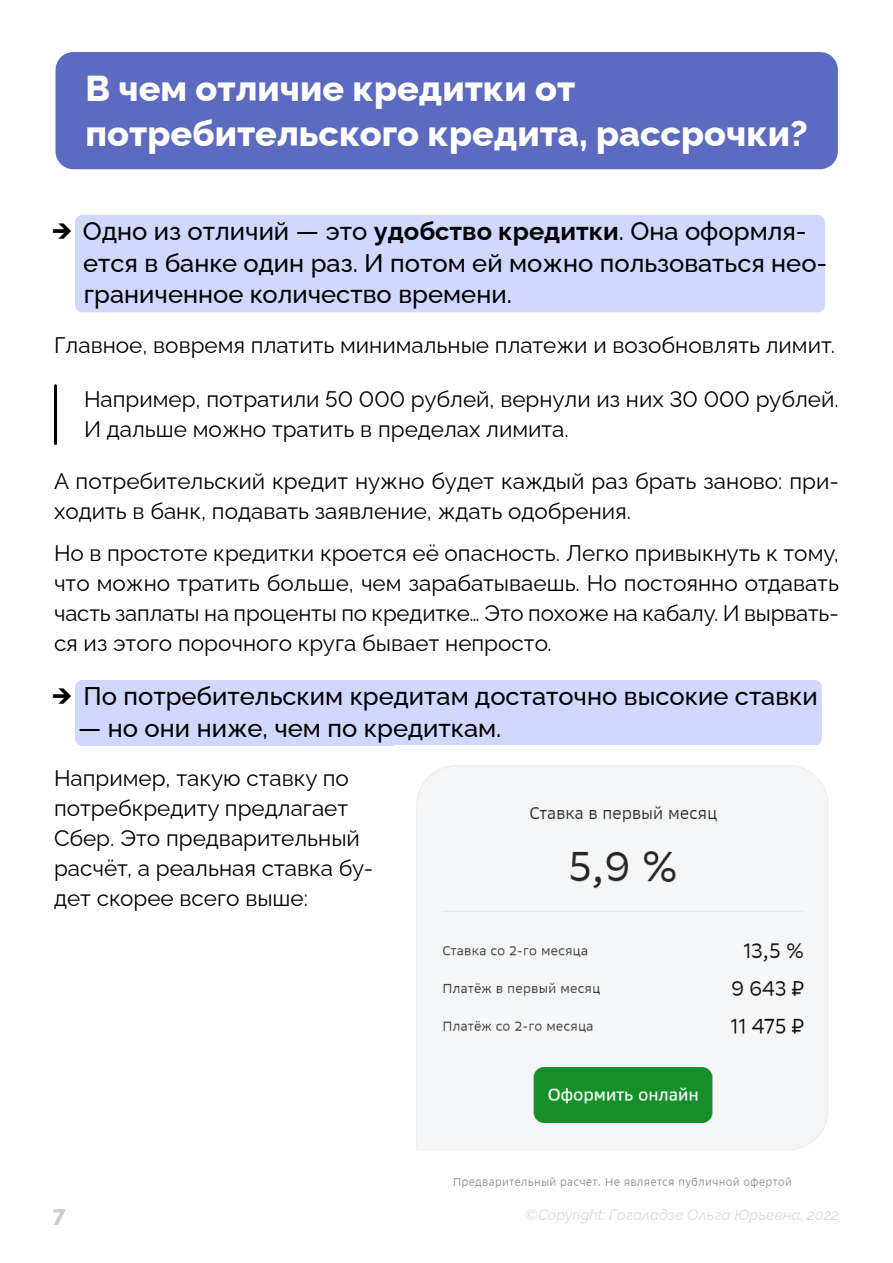
<style>
.page{position:relative;width:893px;height:1263px;background:#fff}
.page>*{position:absolute;margin:0;border:0;box-sizing:border-box;transform-origin:0 0}
.t1{font:800 36px/45px "Raleway";color:#fff}
.t2{font:500 25.5px/31.5px "Raleway";color:#000}
.t3{font:22.5px/30px "Raleway";color:#000}
.t4{font:800 22.5px "Raleway";color:#ccc}
.t5{font:italic 15px "Raleway";color:#d9d9d9}
.s1{font-family:"Gilroy";font-weight:800}
.s2{font-weight:700}
</style>
<div class="page">
<div style="left:56px;top:52px;width:782px;height:117px;background:#5c6bc0;border-radius:18px"></div>
<div style="left:75px;top:215px;width:750px;height:97px;background:#d1d8ff;border-radius:8px"></div>
<hr style="left:54px;top:386px;width:3px;height:58px;background:#000">
<div style="left:75px;top:680px;width:747px;height:66px;background:#d1d8ff;border-radius:8px"></div>
<img style="left:394px;top:745px;width:434px;height:443px">
<h1 class="t1" style="left:86px;top:62px;width:724px">В чем отличие кредитки от потребительского кредита, рассрочки?</h1>
<p class="t2" style="left:83px;top:213px;width:746px;text-indent:-31px"><span class="s1">→</span> Одно из отличий — это <span class="s2">удобство кредитки</span>. Она оформля&shy;ется в банке один раз. И потом ей можно пользоваться нео&shy;граниченное количество времени.</p>
<p class="t3" style="left:54px;top:327px;width:783px">Главное, вовремя платить минимальные платежи и возобновлять лимит.</p>
<p class="t3" style="left:84px;top:381px;width:756px">Например, потратили 50 000 рублей, вернули из них 30 000 рублей.<br>И дальше можно тратить в пределах лимита.</p>
<p class="t3" style="left:54px;top:464px;width:786px">А потребительский кредит нужно будет каждый раз брать заново: при&shy;ходить в банк, подавать заявление, ждать одобрения.</p>
<p class="t3" style="left:54px;top:536px;width:786px;text-align:justify">Но в простоте кредитки кроется её опасность. Легко привыкнуть к тому, что можно тратить больше, чем зарабатываешь. Но постоянно отдавать часть заплаты на проценты по кредитке… Это похоже на кабалу. И вырвать&shy;ся из этого порочного круга бывает непросто.</p>
<p class="t2" style="left:52px;top:678px;width:767px"><span class="s1">→</span> По потребительским кредитам достаточно высокие ставки</p>
<p class="t2" style="left:78px;top:709px;width:425px">— но они ниже, чем по кредиткам.</p>
<p class="t3" style="left:54px;top:761px;width:321px">Например, такую ставку по потребкредиту предлагает<br>Сбер. Это предварительный расчёт, а реальная ставка бу&shy;дет скорее всего выше:</p>
<p class="t4" style="left:53px;top:1199px;width:15px">7</p>
<p class="t5" style="left:525px;top:1202px;width:315px">©Copyright: Гогаладзе Ольга Юрьевна, 2022</p>
</div>
